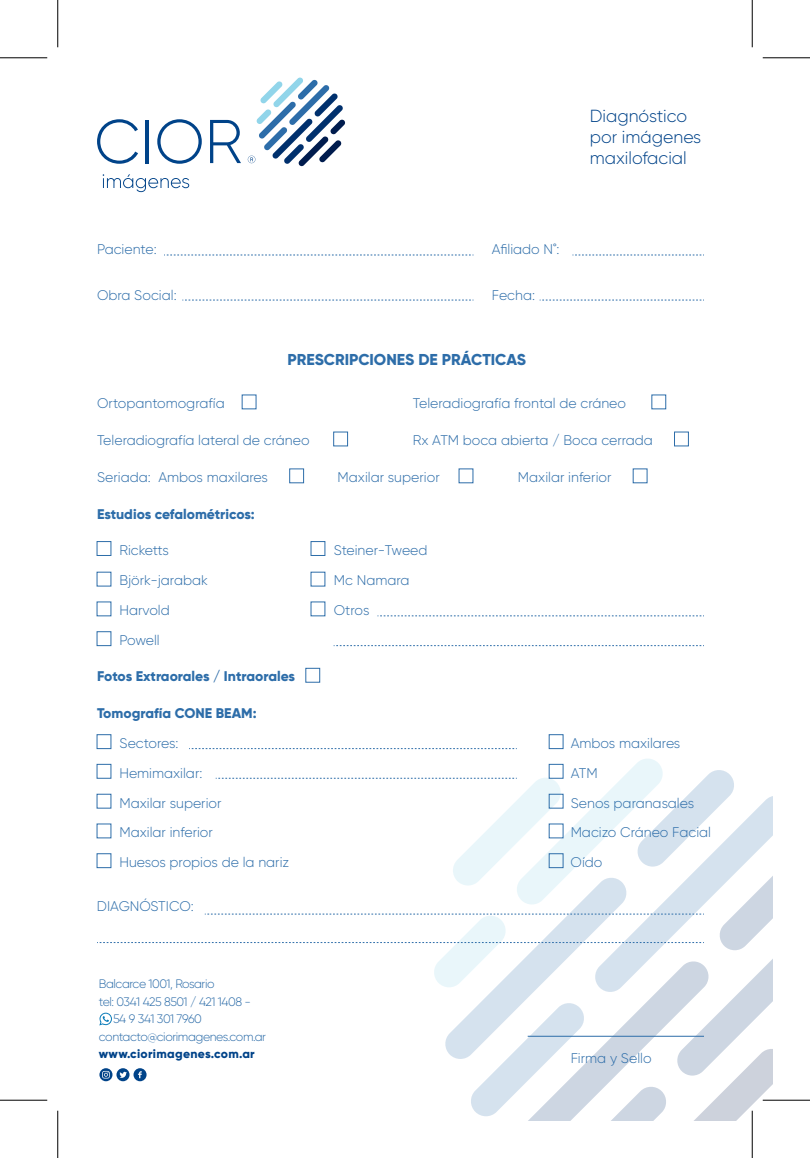
<style>
.page{position:relative;width:810px;height:1158px;background:#fff}
.page>*{position:absolute;margin:0;border:0;box-sizing:border-box;transform-origin:0 0}
.t1{font:300 17.5px/21px "Gilroy";color:#004389}
.t2{font:800 15.75px "Gilroy";color:#2d6da9}
.t3{font:300 14px "Gilroy";color:#2d6da9}
.t4{font:800 14px "Gilroy";color:#2d6da9}
.t5{font:300 12.25px "Gilroy";letter-spacing:-.035em;color:#2d6da9}
.t6{font:800 12.25px "Gilroy";letter-spacing:.025em;color:#004389}
</style>
<div class="page">
<svg style="left:164px;top:254px;width:310px;height:1px"></svg>
<svg style="left:573px;top:254px;width:131px;height:1px"></svg>
<svg style="left:540px;top:299px;width:164px;height:1px"></svg>
<svg style="left:182px;top:299px;width:292px;height:1px"></svg>
<svg style="left:378px;top:615px;width:326px;height:1px"></svg>
<svg style="left:189px;top:748px;width:328px;height:1px"></svg>
<svg style="left:334px;top:645px;width:370px;height:1px"></svg>
<div style="left:333px;top:431px;width:15px;height:15px;border:1px solid #2d6da9"></div>
<div style="left:97px;top:541px;width:14px;height:15px;border:1px solid #2d6da9"></div>
<div style="left:311px;top:541px;width:14px;height:15px;border:1px solid #2d6da9"></div>
<div style="left:97px;top:631px;width:14px;height:15px;border:1px solid #2d6da9"></div>
<div style="left:305px;top:667px;width:15px;height:15px;border:1px solid #2d6da9"></div>
<div style="left:97px;top:734px;width:14px;height:15px;border:1px solid #2d6da9"></div>
<div style="left:549px;top:734px;width:15px;height:15px;border:1px solid #2d6da9"></div>
<div style="left:289px;top:468px;width:15px;height:15px;border:1px solid #2d6da9"></div>
<div style="left:674px;top:431px;width:15px;height:15px;border:1px solid #2d6da9"></div>
<div style="left:651px;top:394px;width:15px;height:15px;border:1px solid #2d6da9"></div>
<svg style="left:97px;top:119px;width:41px;height:45px"></svg>
<hr style="left:146px;top:120px;width:3px;height:43px;background:#004389">
<svg style="left:157px;top:119px;width:45px;height:45px"></svg>
<svg style="left:210px;top:120px;width:31px;height:43px"></svg>
<svg style="left:103px;top:174px;width:86px;height:18px"></svg>
<svg style="left:248px;top:77px;width:97px;height:89px"></svg>
<svg style="left:97px;top:759px;width:675px;height:360px"></svg>
<hr style="left:763px;top:1098px;width:47px;height:3px;background:#fff">
<hr style="left:751px;top:1110px;width:2px;height:47px;background:#fff">
<hr style="left:0;top:57px;width:47px;height:1px;background:#000">
<hr style="left:763px;top:57px;width:47px;height:1px;background:#000">
<hr style="left:0;top:1099px;width:47px;height:1px;background:#000">
<hr style="left:763px;top:1099px;width:47px;height:1px;background:#000">
<hr style="left:57px;top:0;width:1px;height:47px;background:#000">
<hr style="left:57px;top:1110px;width:1px;height:47px;background:#000">
<hr style="left:752px;top:0;width:1px;height:47px;background:#000">
<hr style="left:752px;top:1110px;width:1px;height:47px;background:#000">
<p class="t3" style="left:97px;top:241px;width:61px">Paciente:</p>
<p class="t3" style="left:492px;top:241px;width:69px">Afiliado N˚:</p>
<p class="t3" style="left:97px;top:286px;width:81px">Obra Social:</p>
<p class="t3" style="left:492px;top:286px;width:45px">Fecha:</p>
<p class="t2" style="left:287px;top:349px;width:240px">PRESCRIPCIONES DE PRÁCTICAS</p>
<p class="t1" style="left:590px;top:105px;width:113px">Diagnóstico por imágenes maxilofacial</p>
<p class="t3" style="left:97px;top:395px;width:129px">Ortopantomografía</p>
<p class="t3" style="left:413px;top:395px;width:215px">Teleradiografía frontal de cráneo</p>
<p class="t3" style="left:97px;top:431px;width:214px">Teleradiografía lateral de cráneo</p>
<p class="t3" style="left:413px;top:431px;width:242px">Rx ATM boca abierta / Boca cerrada</p>
<p class="t3" style="left:97px;top:468px;width:173px">Seriada: Ambos maxilares</p>
<p class="t3" style="left:338px;top:468px;width:104px">Maxilar superior</p>
<p class="t3" style="left:518px;top:468px;width:95px">Maxilar inferior</p>
<p class="t4" style="left:97px;top:505px;width:159px">Estudios cefalométricos:</p>
<p class="t3" style="left:119px;top:542px;width:51px">Ricketts</p>
<p class="t3" style="left:334px;top:542px;width:95px">Steiner-Tweed</p>
<p class="t3" style="left:119px;top:571px;width:90px">Björk-jarabak</p>
<p class="t3" style="left:334px;top:571px;width:77px">Mc Namara</p>
<p class="t3" style="left:119px;top:601px;width:52px">Harvold</p>
<p class="t3" style="left:334px;top:601px;width:37px">Otros</p>
<p class="t3" style="left:119px;top:631px;width:42px">Powell</p>
<p class="t4" style="left:97px;top:667px;width:200px">Fotos Extraorales / Intraorales</p>
<p class="t4" style="left:97px;top:704px;width:161px">Tomografía CONE BEAM:</p>
<p class="t3" style="left:119px;top:734px;width:60px">Sectores:</p>
<p class="t3" style="left:571px;top:734px;width:111px">Ambos maxilares</p>
<p class="t3" style="left:119px;top:764px;width:85px">Hemimaxilar:</p>
<p class="t3" style="left:571px;top:764px;width:28px">ATM</p>
<p class="t3" style="left:119px;top:794px;width:104px">Maxilar superior</p>
<p class="t3" style="left:571px;top:794px;width:125px">Senos paranasales</p>
<p class="t3" style="left:119px;top:823px;width:95px">Maxilar inferior</p>
<p class="t3" style="left:571px;top:823px;width:142px">Macizo Cráneo Facial</p>
<p class="t3" style="left:119px;top:853px;width:171px">Huesos propios de la nariz</p>
<p class="t3" style="left:571px;top:853px;width:33px">Oído</p>
<p class="t3" style="left:97px;top:897px;width:98px">DIAGNÓSTICO:</p>
<p class="t5" style="left:99px;top:976px;width:117px">Balcarce 1001, Rosario</p>
<p class="t5" style="left:99px;top:993px;width:154px">tel: 0341 425 8501 / 421 1408 -</p>
<p class="t5" style="left:113px;top:1011px;width:90px">54 9 341 301 7960</p>
<p class="t5" style="left:99px;top:1028px;width:169px">contacto@ciorimagenes.com.ar</p>
<p class="t6" style="left:99px;top:1046px;width:157px">www.ciorimagenes.com.ar</p>
<p class="t3" style="left:571px;top:1049px;width:82px">Firma y Sello</p>
</div>
